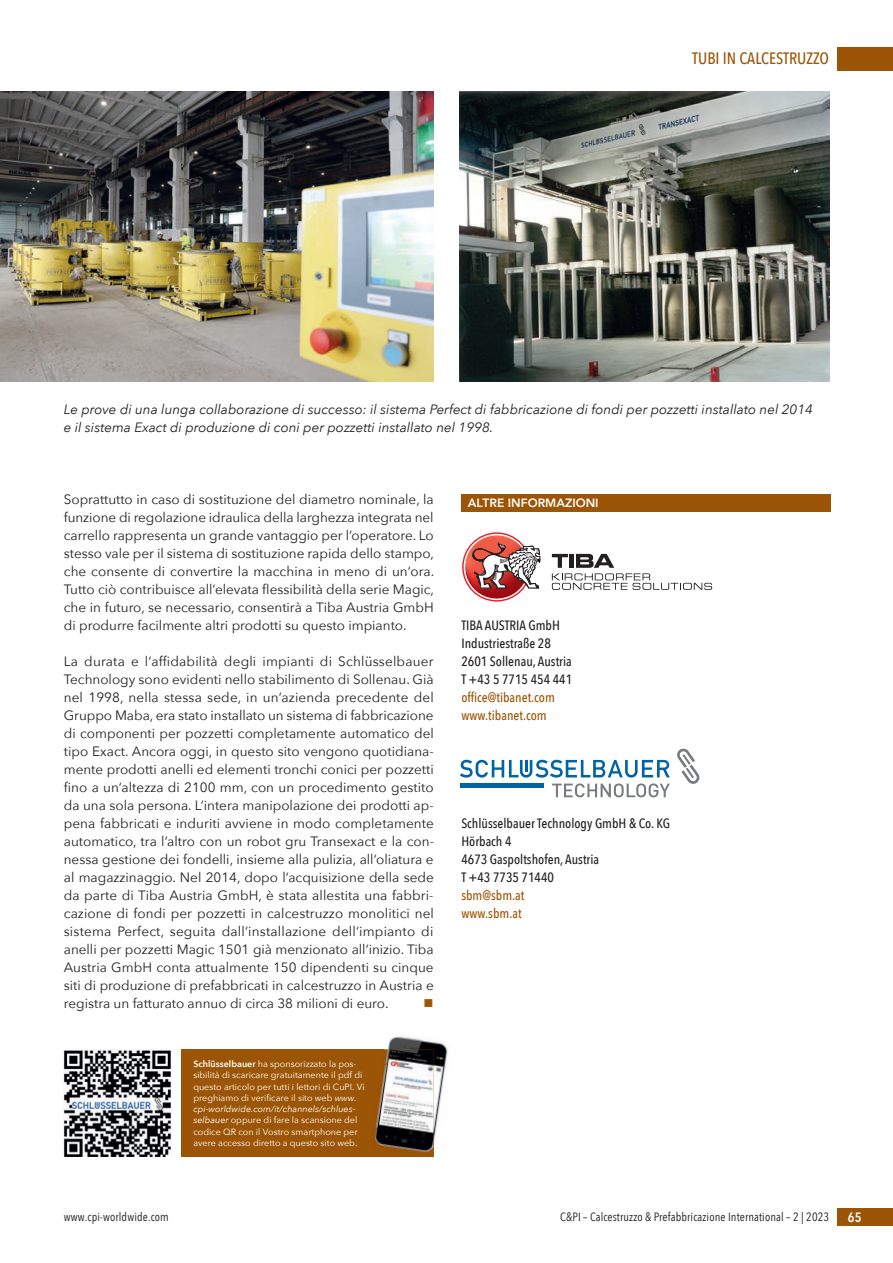
<style>
.page{position:relative;width:893px;height:1263px;background:#fff}
.page>*{position:absolute;margin:0;border:0;box-sizing:border-box;transform-origin:0 0}
.t1{font:500 16.5px "Avenir Next Condensed";color:#9c5506}
.t2{font:13.5px/18px "Avenir Next";color:#231f20;text-align:justify}
.t3{font:italic 13.5px/18px "Avenir Next";color:#231f20}
.t4{font:500 13.5px/18px "Avenir Next Condensed";color:#231f20}
.t5{font:500 13.5px/18px "Avenir Next Condensed";color:#9c5506}
.t6{font:600 13.5px "Avenir Next Condensed";color:#fff}
.t7{font:12px "Avenir Next Condensed";letter-spacing:.01em;color:#231f20}
.t8{font:800 12px "Avenir";color:#fff}
.t9{font:9px/11.2px "Avenir Next";color:#fff}
.s1{font-weight:600}
.s2{font-style:italic}
</style>
<div class="page">
<div style="left:838px;top:47px;width:55px;height:23px;background:#9c5506"></div>
<div style="left:838px;top:1208px;width:55px;height:18px;background:#9c5506"></div>
<img style="left:0;top:91px;width:434px;height:290px">
<img style="left:459px;top:91px;width:370px;height:290px">
<div style="left:182px;top:1049px;width:252px;height:108px;background:#9c5506"></div>
<img style="left:64px;top:1050px;width:107px;height:107px">
<img style="left:388px;top:1036px;width:60px;height:107px">
<img style="left:375px;top:1049px;width:59px;height:108px">
<div style="left:461px;top:494px;width:370px;height:17px;background:#9c5506"></div>
<svg style="left:677px;top:748px;width:23px;height:36px"></svg>
<svg style="left:460px;top:760px;width:210px;height:37px"></svg>
<hr style="left:460px;top:784px;width:83px;height:4px;background:#0163a1">
<svg style="left:462px;top:532px;width:78px;height:70px"></svg>
<svg style="left:552px;top:554px;width:160px;height:36px"></svg>
<p class="t1" style="left:692px;top:48px;width:138px">TUBI IN CALCESTRUZZO</p>
<p class="t3" style="left:64px;top:401px;width:751px">Le prove di una lunga collaborazione di successo: il sistema Perfect di fabbricazione di fondi per pozzetti installato nel 2014 e il sistema Exact di produzione di coni per pozzetti installato nel 1998.</p>
<p class="t2" style="left:64px;top:491px;width:372px">Soprattutto in caso di sostituzione del diametro nominale, la funzione di regolazione idraulica della larghezza integrata nel carrello rappresenta un grande vantaggio per l‘operatore. Lo stesso vale per il sistema di sostituzione rapida dello stampo, che consente di convertire la macchina in meno di un‘ora.<br>Tutto ciò contribuisce all‘elevata flessibilità della serie Magic, che in futuro, se necessario, consentirà a Tiba Austria GmbH di produrre facilmente altri prodotti su questo impianto.</p>
<p class="t2" style="left:64px;top:653px;width:372px">La durata e l‘affidabilità degli impianti di Schlüsselbauer Technology sono evidenti nello stabilimento di Sollenau. Già nel 1998, nella stessa sede, in un‘azienda precedente del Gruppo Maba, era stato installato un sistema di fabbricazione di componenti per pozzetti completamente automatico del tipo Exact. Ancora oggi, in questo sito vengono quotidiana&shy;mente prodotti anelli ed elementi tronchi conici per pozzetti fino a un‘altezza di 2100 mm, con un procedimento gestito da una sola persona. L‘intera manipolazione dei prodotti ap&shy;pena fabbricati e induriti avviene in modo completamente automatico, tra l‘altro con un robot gru Transexact e la con&shy;nessa gestione dei fondelli, insieme alla pulizia, all‘oliatura e al magazzinaggio. Nel 2014, dopo l‘acquisizione della sede da parte di Tiba Austria GmbH, è stata allestita una fabbri&shy;cazione di fondi per pozzetti in calcestruzzo monolitici nel sistema Perfect, seguita dall‘installazione dell‘impianto di anelli per pozzetti Magic 1501 già menzionato all‘inizio. Tiba Austria GmbH conta attualmente 150 dipendenti su cinque siti di produzione di prefabbricati in calcestruzzo in Austria e registra un fatturato annuo di circa 38 milioni di euro.</p>
<p class="t9" style="left:193px;top:1059px;width:173px"><span class="s1">Schlüsselbauer</span> ha sponsorizzato la pos&shy;sibilità di scaricare gratuitamente il pdf di questo articolo per tutti i lettori di CuPI. Vi preghiamo di verificare il sito web <span class="s2">www. cpi-worldwide.com/it/channels/schlues&shy;selbauer</span> oppure di fare la scansione del codice QR con il Vostro smartphone per avere accesso diretto a questo sito web.</p>
<p class="t8" style="left:468px;top:495px;width:132px">ALTRE INFORMAZIONI</p>
<p class="t4" style="left:461px;top:617px;width:112px">TIBA AUSTRIA GmbH<br>Industriestraße 28<br>2601 Sollenau, Austria<br>T +43 5 7715 454 441</p>
<p class="t5" style="left:461px;top:689px;width:95px">office@tibanet.com www.tibanet.com</p>
<p class="t4" style="left:461px;top:815px;width:210px">Schlüsselbauer Technology GmbH &amp; Co. KG<br>Hörbach 4<br>4673 Gaspoltshofen, Austria<br>T +43 7735 71440</p>
<p class="t5" style="left:461px;top:887px;width:65px">sbm@sbm.at www.sbm.at</p>
<p class="t7" style="left:64px;top:1209px;width:107px">www.cpi-worldwide.com</p>
<p class="t7" style="left:560px;top:1209px;width:271px">C&amp;PI – Calcestruzzo &amp; Prefabbricazione International – 2 | 2023</p>
<p class="t6" style="left:848px;top:1208px;width:15px">65</p>
</div>
